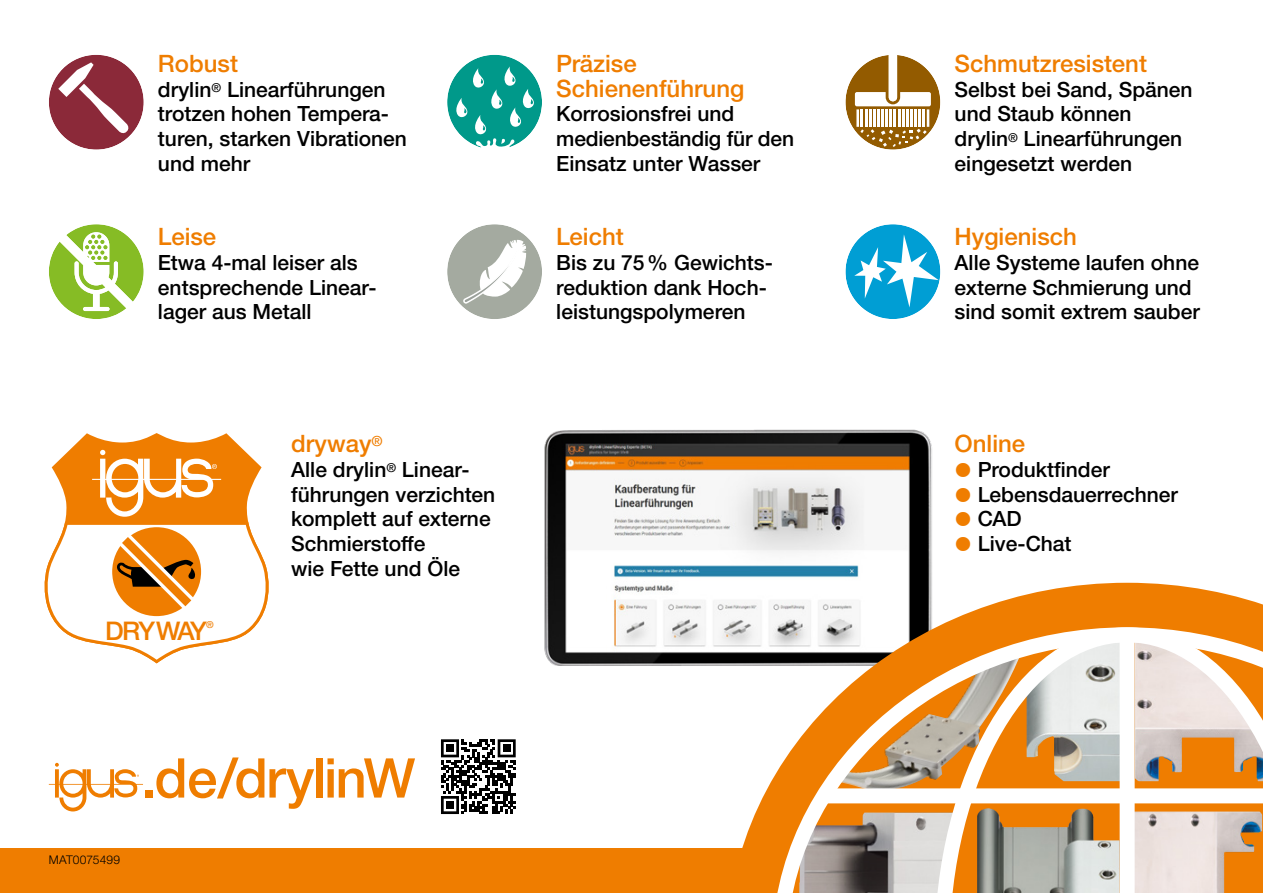
<style>
.page{position:relative;width:1263px;height:893px;background:#fff}
.page>*{position:absolute;margin:0;border:0;box-sizing:border-box;transform-origin:0 0}
.t1{font:500 54.9px "Helvetica Neue LTW1 G";letter-spacing:-.03em;color:#ef7d00}
.t2{font:500 25.8px "Helvetica Neue LTW1 G";letter-spacing:-.07em;color:#ef7d00}
.t3{font:500 24px/24.8px "Helvetica Neue LTW1 G";color:#ef7d00}
.t4{font:500 21px/24.8px "Helvetica Neue LTW1 G";color:#000}
.t5{font:300 12px "Helvetica Neue LTW1 G";letter-spacing:.015em;color:#000}
.t6{font:500 9.6px "Helvetica Neue LTW1 G";color:#ef7d00}
</style>
<div class="page">
<div style="left:0;top:848px;width:1263px;height:45px;background:#ef7d00"></div>
<svg style="left:69px;top:433px;width:175px;height:17px;fill:#ef7d00"></svg>
<svg style="left:44px;top:450px;width:225px;height:213px"></svg>
<img style="left:544px;top:429px;width:388px;height:236px">
<svg style="left:727px;top:583px;width:536px;height:265px"></svg>
<svg style="left:772px;top:627px;width:162px;height:266px"></svg>
<svg style="left:934px;top:627px;width:329px;height:266px"></svg>
<div style="left:1120px;top:634px;width:15px;height:259px;background:#fff"></div>
<div style="left:823px;top:788px;width:440px;height:15px;background:#fff"></div>
<svg style="left:441px;top:739px;width:75px;height:75px"></svg>
<div style="left:446px;top:744px;width:8px;height:8px;background:#000"></div>
<div style="left:503px;top:744px;width:7px;height:8px;background:#000"></div>
<div style="left:446px;top:801px;width:8px;height:8px;background:#000"></div>
<svg style="left:447px;top:224px;width:95px;height:95px"></svg>
<svg style="left:49px;top:224px;width:95px;height:95px"></svg>
<svg style="left:845px;top:224px;width:95px;height:95px"></svg>
<svg style="left:845px;top:55px;width:95px;height:95px"></svg>
<svg style="left:49px;top:55px;width:95px;height:95px"></svg>
<svg style="left:447px;top:55px;width:95px;height:93px"></svg>
<svg style="left:49px;top:763px;width:94px;height:48px"></svg>
<p class="t3" style="left:158px;top:51px;width:82px">Robust</p>
<p class="t4" style="left:158px;top:77px;width:250px">drylin<sup>®</sup> Linearführungen trotzen hohen Tempera&shy;turen, starken Vibrationen und mehr</p>
<p class="t3" style="left:158px;top:224px;width:60px">Leise</p>
<p class="t4" style="left:158px;top:250px;width:218px">Etwa 4-mal leiser als entsprechende Linear&shy;lager aus Metall</p>
<p class="t2" style="left:105px;top:615px;width:103px">DRYWAY</p>
<p class="t6" style="left:206px;top:619px;width:9px">®</p>
<p class="t3" style="left:291px;top:431px;width:93px">dryway<sup>®</sup></p>
<p class="t4" style="left:291px;top:457px;width:206px">Alle drylin<sup>®</sup> Linear&shy;führungen verzichten komplett auf externe<br>Schmierstoffe<br>wie Fette und Öle</p>
<p class="t5" style="left:49px;top:852px;width:73px">MAT0075499</p>
<h1 class="t1" style="left:142px;top:745px;width:275px">.de/drylinW</h1>
<p class="t3" style="left:556px;top:51px;width:190px">Präzise<br>Schienenführung</p>
<p class="t4" style="left:556px;top:102px;width:239px">Korrosionsfrei und medienbeständig für den<br>Einsatz unter Wasser</p>
<p class="t3" style="left:556px;top:224px;width:69px">Leicht</p>
<p class="t4" style="left:556px;top:250px;width:216px">Bis zu 75% Gewichts&shy;reduktion dank Hoch&shy;leistungspolymeren</p>
<p class="t3" style="left:955px;top:51px;width:194px">Schmutzresistent</p>
<p class="t4" style="left:955px;top:77px;width:240px">Selbst bei Sand, Spänen und Staub können drylin<sup>®</sup> Linearführungen eingesetzt werden</p>
<p class="t3" style="left:955px;top:224px;width:124px">Hygienisch</p>
<p class="t4" style="left:955px;top:250px;width:247px">Alle Systeme laufen ohne externe Schmierung und sind somit extrem sauber</p>
<p class="t3" style="left:955px;top:431px;width:72px">Online</p>
<p class="t4" style="left:978px;top:457px;width:202px">Produktfinder<br>Lebensdauerrechner<br>CAD<br>Live-Chat</p>
</div>
